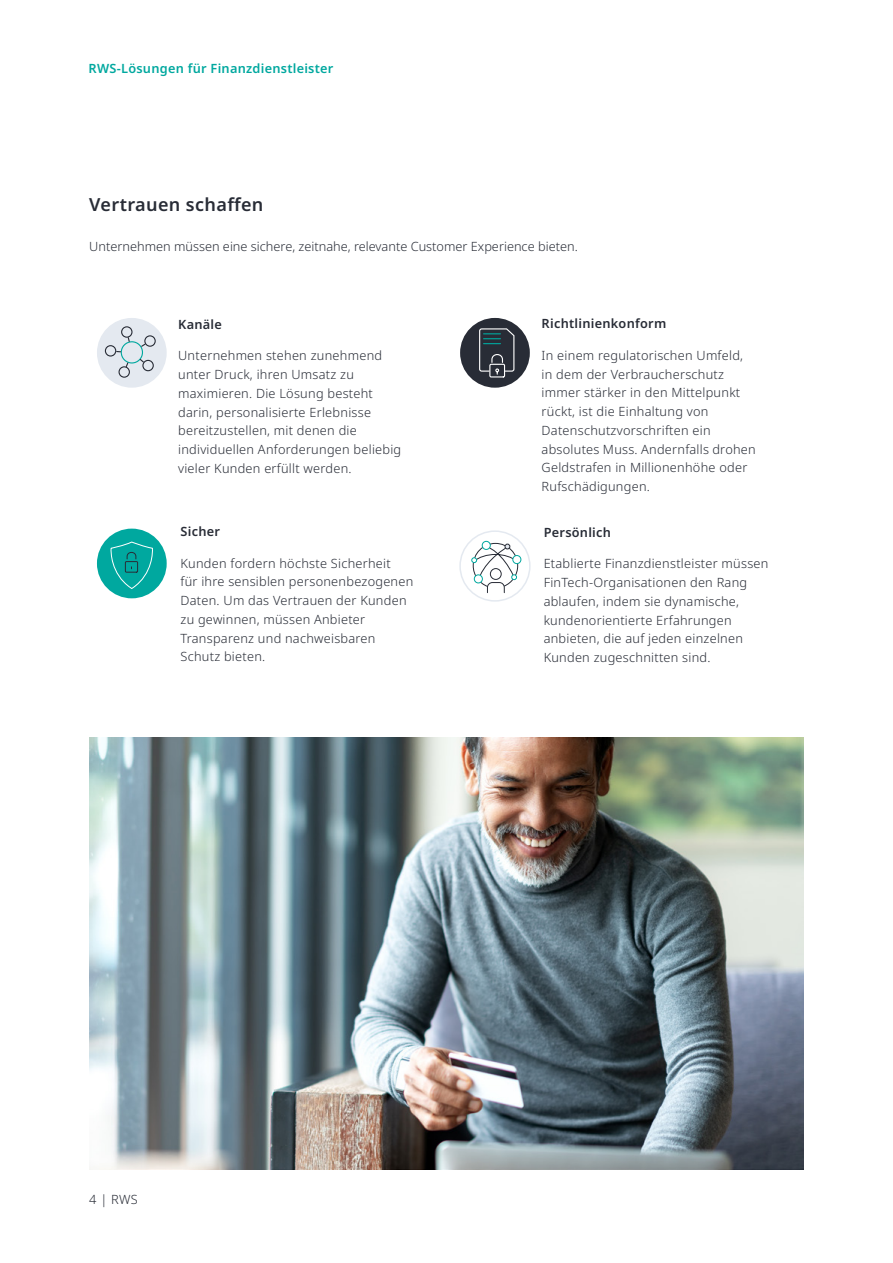
<style>
.page{position:relative;width:893px;height:1263px;background:#fff}
.page>*{position:absolute;margin:0;border:0;box-sizing:border-box;transform-origin:0 0}
.t1{font:600 18px "Noto Sans";letter-spacing:.02em;color:#282c36}
.t2{font:300 12.75px/18.8px "Noto Sans";letter-spacing:.02em;color:#282c36}
.t3{font:300 12.75px "Noto Sans";color:#282c36}
.t4{font:600 12.75px "Noto Sans";letter-spacing:.02em;color:#282c36}
.t5{font:600 12.75px "Noto Sans";letter-spacing:.02em;color:#00a89f}
</style>
<div class="page">
<div style="left:97px;top:318px;width:70px;height:70px;background:#e4e9f0;border-radius:50%"></div>
<svg style="left:104px;top:326px;width:52px;height:52px"></svg>
<div style="left:460px;top:318px;width:70px;height:70px;background:#282c36;border-radius:50%"></div>
<svg style="left:479px;top:328px;width:36px;height:50px"></svg>
<div style="left:97px;top:529px;width:70px;height:69px;background:#00a89f;border-radius:50%"></div>
<svg style="left:110px;top:541px;width:43px;height:48px"></svg>
<div style="left:459px;top:530px;width:72px;height:72px;border:2px solid #e4e9f0;border-radius:50%"></div>
<div style="left:512px;top:555px;width:9px;height:9px;border:1px solid #00a89f;border-radius:50%"></div>
<svg style="left:471px;top:542px;width:48px;height:51px"></svg>
<div style="left:482px;top:541px;width:8px;height:8px;background:#fff;border-radius:50%"></div>
<div style="left:482px;top:541px;width:9px;height:9px;border:1px solid #00a89f;border-radius:50%"></div>
<img style="left:89px;top:737px;width:715px;height:432px">
<p class="t5" style="left:89px;top:60px;width:246px">RWS-Lösungen für Finanzdienstleister</p>
<h1 class="t1" style="left:89px;top:191px;width:176px">Vertrauen schaffen</h1>
<p class="t3" style="left:89px;top:237px;width:490px">Unternehmen müssen eine sichere, zeitnahe, relevante Customer Experience bieten.</p>
<p class="t4" style="left:178px;top:315px;width:45px">Kanäle</p>
<p class="t2" style="left:178px;top:347px;width:225px">Unternehmen stehen zunehmend unter Druck, ihren Umsatz zu maximieren. Die Lösung besteht darin, personalisierte Erlebnisse bereitzustellen, mit denen die individuellen Anforderungen beliebig vieler Kunden erfüllt werden.</p>
<p class="t4" style="left:180px;top:522px;width:41px">Sicher</p>
<p class="t2" style="left:180px;top:554px;width:234px">Kunden fordern höchste Sicherheit<br>für ihre sensiblen personenbezogenen<br>Daten. Um das Vertrauen der Kunden zu gewinnen, müssen Anbieter<br>Transparenz und nachweisbaren<br>Schutz bieten.</p>
<p class="t4" style="left:542px;top:315px;width:126px">Richtlinienkonform</p>
<p class="t2" style="left:542px;top:346px;width:216px">In einem regulatorischen Umfeld, in dem der Verbraucherschutz immer stärker in den Mittelpunkt rückt, ist die Einhaltung von<br>Datenschutzvorschriften ein absolutes Muss. Andernfalls drohen<br>Geldstrafen in Millionenhöhe oder<br>Rufschädigungen.</p>
<p class="t4" style="left:544px;top:523px;width:69px">Persönlich</p>
<p class="t2" style="left:544px;top:555px;width:226px">Etablierte Finanzdienstleister müssen FinTech-Organisationen den Rang ablaufen, indem sie dynamische, kundenorientierte Erfahrungen anbieten, die auf jeden einzelnen Kunden zugeschnitten sind.</p>
<p class="t2" style="left:89px;top:1191px;width:50px">4 | RWS</p>
</div>
